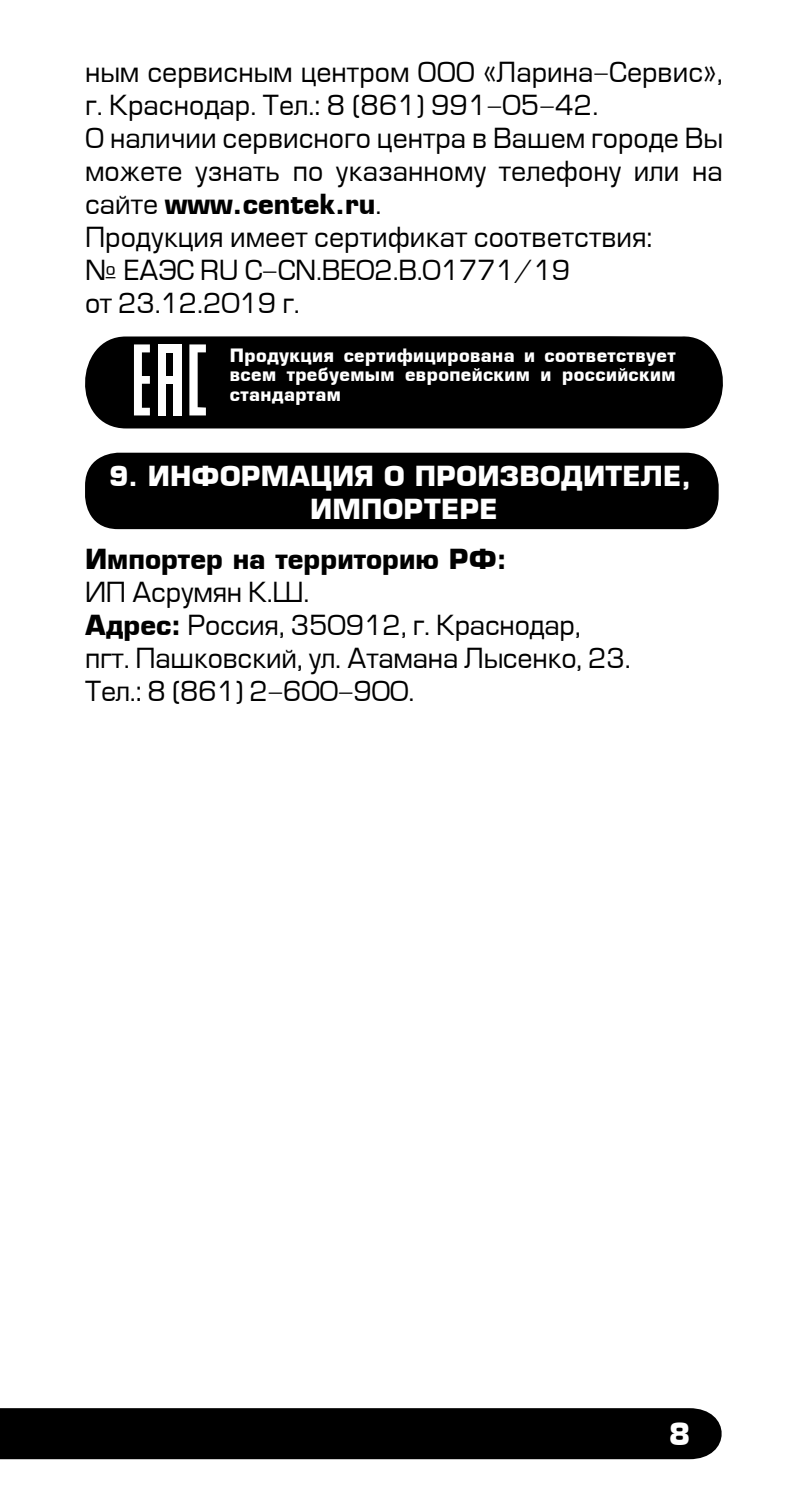
<style>
.page{position:relative;width:808px;height:1489px;background:#fff}
.page>*{position:absolute;margin:0;border:0;box-sizing:border-box;transform-origin:0 0}
.t1{font:700 30px "Europe";color:#fff}
.t2{font:27px/33px "Europe";color:#000}
.t3{font:700 27px/33px "Europe";color:#fff;text-align:center}
.t4{font:700 27px "Europe";color:#000}
.t5{font:700 18px/19.2px "Europe";letter-spacing:.02em;color:#fff;text-align:justify}
.s1{font-weight:700}
.s2{color:#000}
</style>
<div class="page">
<div style="left:0;top:1408px;width:722px;height:50px;background:#000"></div>
<div style="left:85px;top:336px;width:638px;height:92px;background:#000"></div>
<svg style="left:134px;top:344px;width:16px;height:71px"></svg>
<svg style="left:189px;top:344px;width:17px;height:71px"></svg>
<div style="left:158px;top:344px;width:8px;height:71px;background:#fff"></div>
<div style="left:174px;top:344px;width:8px;height:71px;background:#fff"></div>
<div style="left:166px;top:376px;width:8px;height:8px;background:#fff"></div>
<div style="left:166px;top:344px;width:8px;height:8px;background:#fff"></div>
<div style="left:85px;top:452px;width:634px;height:77px;background:#000;border-radius:33px"></div>
<p class="t2" style="left:85px;top:57px;width:639px">ным сервисным центром ООО «Ларина-Сервис», г. Краснодар. Тел.: 8 (861) 991-05-42.<br>О наличии сервисного центра в Вашем городе Вы можете узнать по указанному телефону или на сайте <span class="s1">www.centek.ru</span>.<br>Продукция имеет сертификат соответствия:<br>¹ ЕАЭС RU C-CN.BE02.B.01771/19<br>от 23.12.2019 г.</p>
<p class="t5" style="left:230px;top:346px;width:447px">Продукция сертифицирована и соответствует всем требуемым европейским и российским стандартам<span class="s2">.</span></p>
<p class="t3" style="left:109px;top:459px;width:583px">9. ИНФОРМАЦИЯ О ПРОИЗВОДИТЕЛЕ,<br>ИМПОРТЕРЕ</p>
<p class="t4" style="left:85px;top:542px;width:423px">Импортер на территорию РФ:</p>
<p class="t2" style="left:85px;top:576px;width:547px">ИП Асрумян К.Ш.<br><span class="s1">Адрес:</span> Россия, 350912, г. Краснодар, пгт. Пашковский, ул. Атамана Лысенко, 23.<br>Тел.: 8 (861) 2-600-900.</p>
<p class="t1" style="left:669px;top:1415px;width:23px">8</p>
</div>
